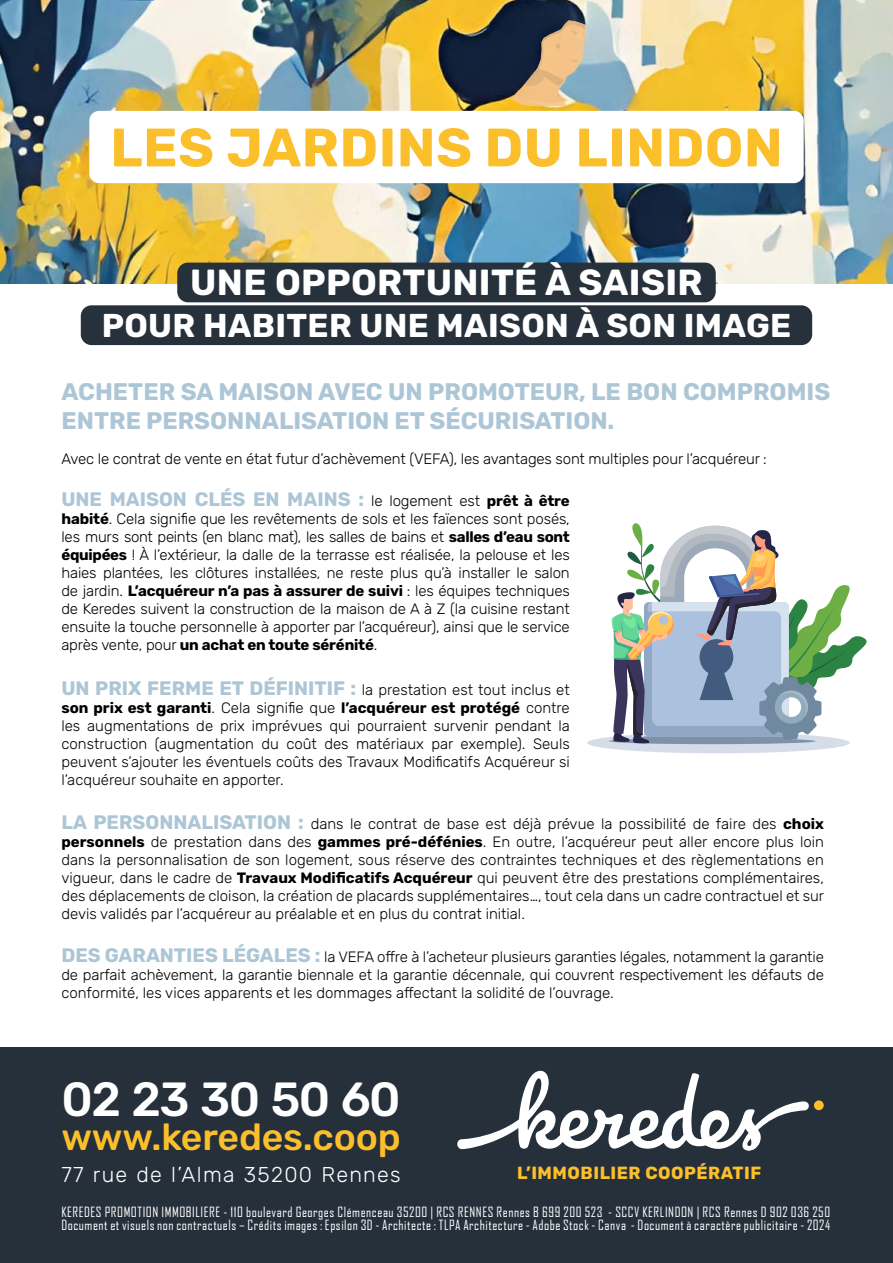
<style>
.page{position:relative;width:893px;height:1263px;background:#fff}
.page>*{position:absolute;margin:0;border:0;box-sizing:border-box;transform-origin:0 0}
.t1{font:700 54px "Rubik";letter-spacing:.01em;color:#fcbf2c}
.t2{font:500 47.85px "Rubik";letter-spacing:-.03em;color:#fff}
.t3{font:500 37.5px "Rubik";letter-spacing:-.005em;color:#fcbf2c}
.t4{font:700 36.3px "Rubik";letter-spacing:.01em;color:#fff}
.t5{font:700 33px "Rubik";letter-spacing:.01em;color:#fff}
.t6{font:700 24px/28.8px "Rubik";color:#adc6d6}
.t7{font:300 21.45px "Rubik";letter-spacing:.06em;color:#fff}
.t8{font:700 19.5px "Rubik";color:#adc6d6}
.t9{font:700 17.55px "Rubik";letter-spacing:.03em;color:#fcbf2c}
.t10{font:300 15px/18px "Rubik";letter-spacing:-.01em;color:#000;text-align:justify}
.t11{font:13.5px/12.9px "Agency FB";letter-spacing:.04em;color:#fff}
.s1{font-weight:300;font-size:15px;color:#000}
.s2{font-size:15px;color:#000}
.s3{font-weight:700}
.s4{font-weight:700;font-size:19.5px;color:#adc6d6}
</style>
<div class="page">
<img style="left:0;top:0;width:893px;height:284px">
<svg style="left:510px;top:20px;width:77px;height:87px;background:#978872"></svg>
<div style="left:177px;top:263px;width:539px;height:39px;background:#27313c;border-radius:11px"></div>
<div style="left:81px;top:305px;width:731px;height:40px;background:#27313c;border-radius:11px"></div>
<div style="left:0;top:1047px;width:893px;height:216px;background:#25303b"></div>
<svg style="left:457px;top:1071px;width:352px;height:80px"></svg>
<div style="left:814px;top:1100px;width:10px;height:10px;background:#fcbf2c;border-radius:50%"></div>
<div style="left:89px;top:111px;width:715px;height:72px;background:#fff;border-radius:10px"></div>
<div style="left:587px;top:732px;width:263px;height:21px;background:#d4dde8;border-radius:50%"></div>
<svg style="left:609px;top:523px;width:258px;height:221px"></svg>
<h1 class="t1" style="left:110px;top:116px;width:674px">LES JARDINS DU LINDON</h1>
<h3 class="t4" style="left:190px;top:261px;width:514px">UNE OPPORTUNITÉ À SAISIR</h3>
<h3 class="t5" style="left:102px;top:307px;width:691px">POUR HABITER UNE MAISON À SON IMAGE</h3>
<h3 class="t6" style="left:61px;top:378px;width:770px">ACHETER SA MAISON AVEC UN PROMOTEUR, LE BON COMPROMIS<br>ENTRE PERSONNALISATION ET SÉCURISATION.</h3>
<p class="t10" style="left:61px;top:450px;width:707px">Avec le contrat de vente en état futur d’achèvement (VEFA), les avantages sont multiples pour l’acquéreur :</p>
<h3 class="t8" style="left:61px;top:488px;width:510px">UNE MAISON CLÉS EN MAINS : <span class="s1">le logement est</span> <span class="s2">prêt à être</span></h3>
<p class="t10" style="left:61px;top:510px;width:510px"><span class="s3">habité</span>. Cela signifie que les revêtements de sols et les faïences sont posés, les murs sont peints (en blanc mat), les salles de bains et <span class="s3">salles d’eau sont équipées</span> ! À l’extérieur, la dalle de la terrasse est réalisée, la pelouse et les haies plantées, les clôtures installées, ne reste plus qu’à installer le salon de jardin. <span class="s3">L’acquéreur n’a pas à assurer de suivi</span> : les équipes techniques de Keredes suivent la construction de la maison de A à Z (la cuisine restant ensuite la touche personnelle à apporter par l’acquéreur), ainsi que le service après vente, pour <span class="s3">un achat en toute sérénité</span>.</p>
<p class="t10" style="left:61px;top:681px;width:510px"><span class="s4">UN PRIX FERME ET DÉFINITIF :</span> la prestation est tout inclus et <span class="s3">son prix est garanti</span>. Cela signifie que <span class="s3">l’acquéreur est protégé</span> contre les augmentations de prix imprévues qui pourraient survenir pendant la construction (augmentation du coût des matériaux par exemple). Seuls peuvent s’ajouter les éventuels coûts des Travaux Modificatifs Acquéreur si l’acquéreur souhaite en apporter.</p>
<p class="t10" style="left:61px;top:815px;width:764px"><span class="s4">LA PERSONNALISATION :</span> dans le contrat de base est déjà prévue la possibilité de faire des <span class="s3">choix personnels</span> de prestation dans des <span class="s3">gammes pré-défénies</span>. En outre, l’acquéreur peut aller encore plus loin dans la personnalisation de son logement, sous réserve des contraintes techniques et des règlementations en vigueur, dans le cadre de <span class="s3">Travaux Modificatifs Acquéreur</span> qui peuvent être des prestations complémentaires, des déplacements de cloison, la création de placards supplémentaires…, tout cela dans un cadre contractuel et sur devis validés par l’acquéreur au préalable et en plus du contrat initial.</p>
<p class="t10" style="left:61px;top:949px;width:764px"><span class="s4">DES GARANTIES LÉGALES :</span> la VEFA offre à l’acheteur plusieurs garanties légales, notamment la garantie de parfait achèvement, la garantie biennale et la garantie décennale, qui couvrent respectivement les défauts de conformité, les vices apparents et les dommages affectant la solidité de l’ouvrage.</p>
<h2 class="t2" style="left:61px;top:1071px;width:341px">02 23 30 50 60</h2>
<h3 class="t3" style="left:61px;top:1115px;width:341px">www.keredes.coop</h3>
<h3 class="t7" style="left:61px;top:1162px;width:341px">77 rue de l’Alma 35200 Rennes</h3>
<p class="t11" style="left:61px;top:1205px;width:770px">KEREDES PROMOTION IMMOBILIERE - 110 boulevard Georges Clémenceau 35200 | RCS RENNES Rennes B 699 200 523 - SCCV KERLINDON | RCS Rennes D 902 036 250<br>Document et visuels non contractuels – Crédits images : Epsilon 3D - Architecte : TLPA Architecture - Adobe Stock - Canva - Document à caractère publicitaire - 2024</p>
<p class="t9" style="left:517px;top:1162px;width:246px">L’IMMOBILIER COOPÉRATIF</p>
</div>
